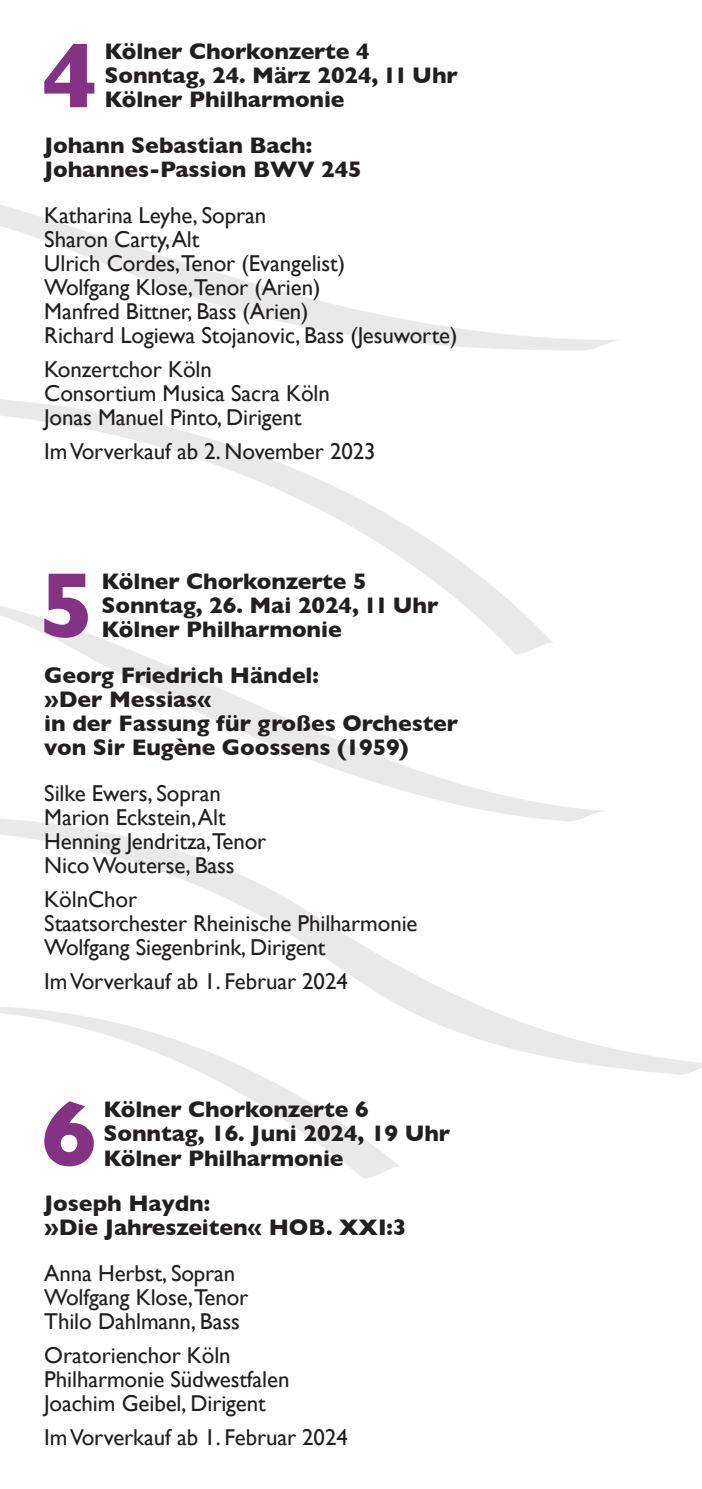
<style>
.page{position:relative;width:702px;height:1489px;background:#fff}
.page>*{position:absolute;margin:0;border:0;box-sizing:border-box;transform-origin:0 0}
.t1{font:700 93.5px "Gill Sans";color:#843384}
.t2{font:23px/24px "Gill Sans";letter-spacing:-.005em;color:#231f20}
.t3{font:700 23px/24px "Gill Sans";letter-spacing:-.005em;color:#231f20}
</style>
<div class="page">
<h1 class="t1" style="left:42px;top:43px;width:57px">4</h1>
<p class="t3" style="left:104px;top:42px;width:355px">Kölner Chorkonzerte 4<br>Sonntag, 24. März 2024, 11 Uhr<br>Kölner Philharmonie</p>
<p class="t3" style="left:44px;top:136px;width:319px">Johann Sebastian Bach:<br>Johannes-Passion BWV 245</p>
<p class="t2" style="left:44px;top:205px;width:414px">Katharina Leyhe, Sopran<br>Sharon Carty, Alt<br>Ulrich Cordes,Tenor (Evangelist)<br>Wolfgang Klose,Tenor (Arien)<br>Manfred Bittner, Bass (Arien)<br>Richard Logiewa Stojanovic, Bass (Jesuworte)</p>
<p class="t2" style="left:44px;top:360px;width:287px">Konzertchor Köln<br>Consortium Musica Sacra Köln<br>Jonas Manuel Pinto, Dirigent</p>
<p class="t2" style="left:44px;top:441px;width:333px">Im Vorverkauf ab 2. November 2023</p>
<h1 class="t1" style="left:39px;top:573px;width:57px">5</h1>
<p class="t3" style="left:102px;top:571px;width:338px">Kölner Chorkonzerte 5<br>Sonntag, 26. Mai 2024, 11 Uhr<br>Kölner Philharmonie</p>
<p class="t3" style="left:44px;top:665px;width:415px">Georg Friedrich Händel:<br>»Der Messias«<br>in der Fassung für großes Orchester von Sir Eugène Goossens (1959)</p>
<p class="t2" style="left:44px;top:783px;width:223px">Silke Ewers, Sopran<br>Marion Eckstein, Alt<br>Henning Jendritza,Tenor<br>Nico Wouterse, Bass</p>
<p class="t2" style="left:44px;top:889px;width:375px">KölnChor<br>Staatsorchester Rheinische Philharmonie<br>Wolfgang Siegenbrink, Dirigent</p>
<p class="t2" style="left:44px;top:971px;width:305px">Im Vorverkauf ab 1. Februar 2024</p>
<h1 class="t1" style="left:41px;top:1101px;width:57px">6</h1>
<p class="t3" style="left:104px;top:1100px;width:348px">Kölner Chorkonzerte 6<br>Sonntag, 16. Juni 2024, 19 Uhr<br>Kölner Philharmonie</p>
<p class="t3" style="left:44px;top:1193px;width:363px">Joseph Haydn:<br>»Die Jahreszeiten« HOB. XXI:3</p>
<p class="t2" style="left:44px;top:1263px;width:205px">Anna Herbst, Sopran<br>Wolfgang Klose,Tenor<br>Thilo Dahlmann, Bass</p>
<p class="t2" style="left:44px;top:1345px;width:247px">Oratorienchor Köln<br>Philharmonie Südwestfalen<br>Joachim Geibel, Dirigent</p>
<p class="t2" style="left:44px;top:1427px;width:305px">Im Vorverkauf ab 1. Februar 2024</p>
</div>
